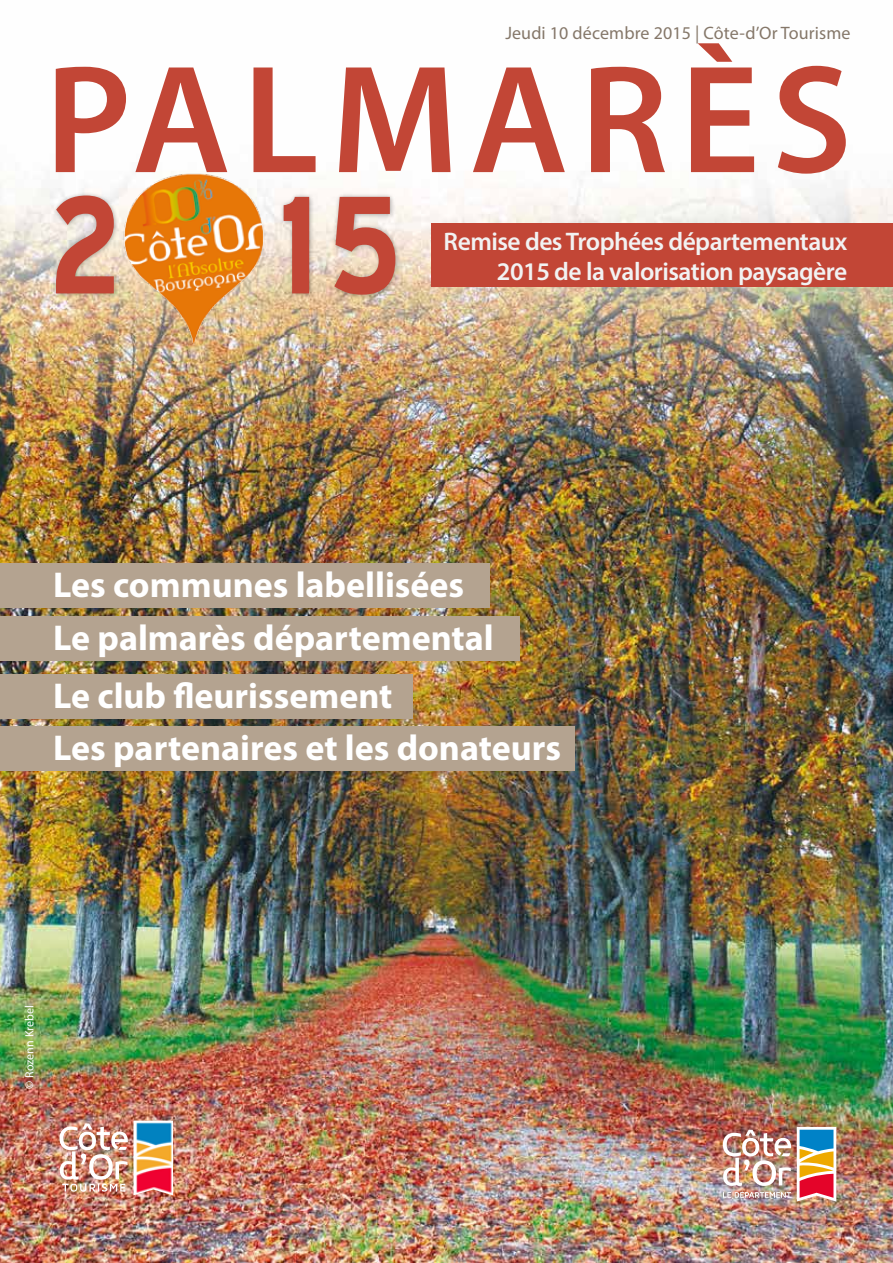
<style>
.page{position:relative;width:893px;height:1263px;background:#fff}
.page>*{position:absolute;margin:0;border:0;box-sizing:border-box;transform-origin:0 0}
.t1{font:600 155.1px "Myriad Pro";letter-spacing:.075em;color:#c24636}
.t2{font:700 134.4px "Blue Highway";color:#c24636}
.t3{font:700 36px "Myriad Pro";color:#fff}
.t4{font:600 25.5px/30.6px "Myriad Pro";letter-spacing:-.02em;color:#f2f2f2;text-align:right}
.t5{font:18px "Myriad Pro";letter-spacing:.005em;color:#857769}
.t6{font:12px "Myriad Pro";color:#fff}
</style>
<div class="page">
<img style="left:0;top:179px;width:893px;height:1084px">
<img style="left:102px;top:173px;width:186px;height:181px">
<img style="left:68px;top:1120px;width:105px;height:75px">
<svg style="left:797px;top:1127px;width:39px;height:74px"></svg>
<img style="left:723px;top:1130px;width:68px;height:68px">
<div style="left:0;top:563px;width:489px;height:45px;background:#b4a390"></div>
<div style="left:0;top:726px;width:574px;height:45px;background:#b4a390"></div>
<div style="left:0;top:674px;width:412px;height:45px;background:#b4a390"></div>
<div style="left:0;top:617px;width:520px;height:44px;background:#b4a390"></div>
<div style="left:52px;top:191px;width:349px;height:109px;background:#000;opacity:.35"></div>
<div style="left:432px;top:223px;width:461px;height:63px;background:#c24636"></div>
<p class="t5" style="left:505px;top:21px;width:347px">Jeudi 10 décembre 2015 | Côte-d’Or Tourisme</p>
<h1 class="t1" style="left:45px;top:21px;width:809px">PALMARès</h1>
<h2 class="t2" style="left:49px;top:165px;width:355px">2 15</h2>
<p class="t4" style="left:444px;top:225px;width:405px">Remise des Trophées départementaux<br>2015 de la valorisation paysagère</p>
<p class="t3" style="left:53px;top:561px;width:412px">Les communes labellisées</p>
<p class="t3" style="left:53px;top:614px;width:442px">Le palmarès départemental</p>
<p class="t3" style="left:53px;top:672px;width:341px">Le club fleurissement</p>
<p class="t3" style="left:53px;top:724px;width:509px">Les partenaires et les donateurs</p>
<p class="t6" style="left:22px;top:1088px;width:85px;rotate:-90deg">© Rozenn Krebel</p>
</div>
